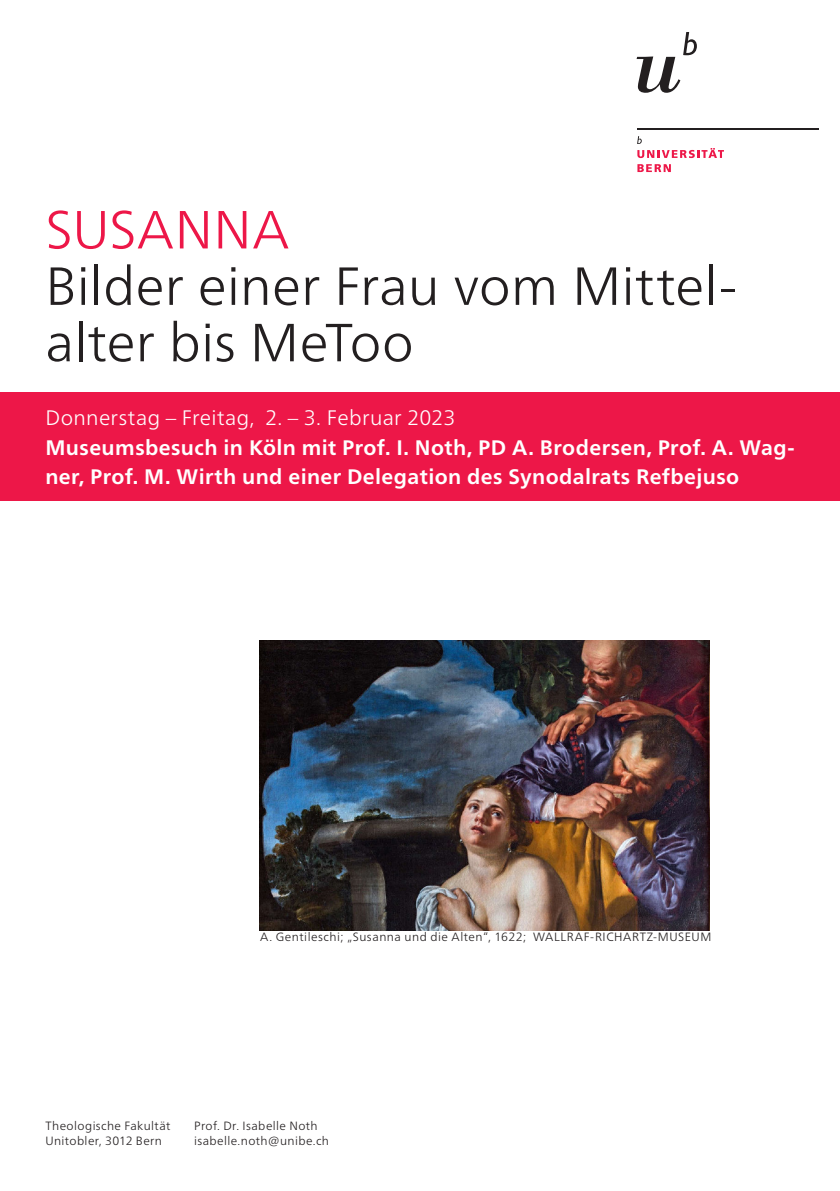
<style>
.page{position:relative;width:840px;height:1191px;background:#fff}
.page>*{position:absolute;margin:0;border:0;box-sizing:border-box;transform-origin:0 0}
.Headline_schwarz{font:300 53.6px "Frutiger Neue LT Pro";letter-spacing:.005em;color:#231f20}
.Headline_schwarz-2{font:300 53.6px "Frutiger Neue LT Pro";letter-spacing:.01em;color:#ed1748}
.Text_in_rotem_Balken{font:700 21px/29.6px "Frutiger Neue LT Pro";letter-spacing:.02em;color:#fff}
.Text_in_rotem_Balken-2{font:300 21px "Frutiger Neue LT Pro";letter-spacing:.015em;color:#fff}
.Absender{font:300 12px "Frutiger Neue LT Pro";letter-spacing:.035em;color:#231f20}
</style>
<div class="page">
<svg style="left:636px;top:32px;width:60px;height:61px"></svg>
<hr style="left:636px;top:128px;width:181px;height:2px;background:#231f20">
<svg style="left:637px;top:136px;width:86px;height:22px"></svg>
<svg style="left:637px;top:164px;width:33px;height:8px"></svg>
<div style="left:0;top:392px;width:839px;height:109px;background:#ed1748"></div>
<img style="left:259px;top:641px;width:450px;height:289px">
<p class="Headline_schwarz-2" style="left:45px;top:197px;width:245px">SUSANNA</p>
<p class="Headline_schwarz" style="left:45px;top:254px;width:692px">Bilder einer Frau vom Mittel-</p>
<p class="Headline_schwarz" style="left:45px;top:310px;width:369px">alter bis MeToo</p>
<p class="Text_in_rotem_Balken-2" style="left:45px;top:405px;width:411px">Donnerstag – Freitag, 2. – 3. Februar 2023</p>
<p class="Text_in_rotem_Balken" style="left:45px;top:432px;width:750px">Museumsbesuch in Köln mit Prof. I. Noth, PD A. Brodersen, Prof. A. Wag&shy;ner, Prof. M. Wirth und einer Delegation des Synodalrats Refbejuso</p>
<p class="Absender" style="left:260px;top:929px;width:452px">A. Gentileschi; „Susanna und die Alten“, 1622; WALLRAF-RICHARTZ-MUSEUM</p>
<p class="Absender" style="left:45px;top:1118px;width:127px">Theologische Fakultät</p>
<p class="Absender" style="left:45px;top:1133px;width:118px">Unitobler, 3012 Bern</p>
<p class="Absender" style="left:194px;top:1118px;width:125px">Prof. Dr. Isabelle Noth</p>
<p class="Absender" style="left:194px;top:1133px;width:136px">isabelle.noth@unibe.ch</p>
</div>
